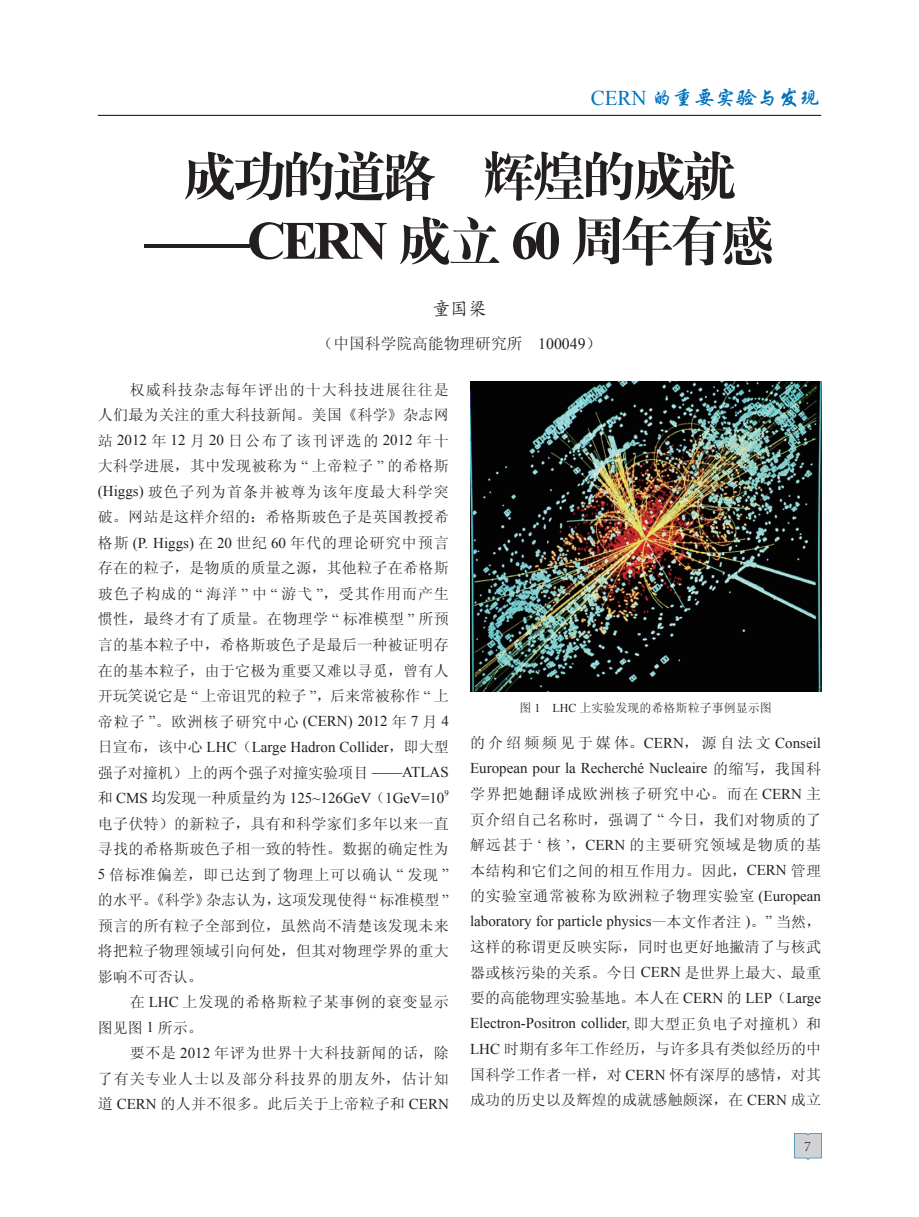
<style>
.page{position:relative;width:919px;height:1217px;background:#fff}
.page>*{position:absolute;margin:0;border:0;box-sizing:border-box;transform-origin:0 0}
.t1{font:54px/66.8px "H Ya 4 gj";letter-spacing:-.075em;color:#231f20;text-align:center}
.t2{font:21px "FZXKK GBK1 0";color:#0072bc}
.t3{font:18px "Kai Ti GB2312";color:#231f20}
.t4{font:15.75px "Sim Sun";color:#231f20}
.t5{font:15px/25.5px "Sim Sun";letter-spacing:.02em;color:#231f20;text-align:justify}
.t6{font:15px "Sim Sun";color:#231f20}
.t7{font:15px "Sim Sun";letter-spacing:.055em;color:#231f20}
.t8{font:15px "Sim Sun";letter-spacing:.05em;color:#231f20}
.t9{font:15px "Sim Sun";letter-spacing:.07em;color:#231f20}
.t10{font:15px "Sim Sun";letter-spacing:.045em;color:#231f20}
.t11{font:300 15px "Adobe Song Std";color:#231f20}
.t12{font:12px "Sim Sun";color:#231f20}
.t13{font:8.7px "Times New Roman";color:#231f20}
.s1{font-family:"Times New Roman"}
.s2{font-family:"Times New Roman";font-weight:700}
.s3{font-family:"Adobe Song Std";font-weight:300}
</style>
<div class="page">
<img style="left:794px;top:1133px;width:27px;height:26px">
<hr style="left:98px;top:115px;width:723px;height:1px;background:#231f20">
<img style="left:470px;top:382px;width:351px;height:309px">
<h2 class="t2" style="left:590px;top:87px;width:231px"><span class="s1">CERN</span> 的重要实验与发现</h2>
<p class="t1" style="left:144px;top:142px;width:631px">成功的道路 辉煌的成就<span class="s2">——CERN</span> 成立 <span class="s2">60</span> 周年有感</p>
<p class="t3" style="left:432px;top:299px;width:55px">童国梁</p>
<p class="t4" style="left:317px;top:335px;width:285px">（中国科学院高能物理研究所 <span class="s1">100049</span>）</p>
<p class="t5" style="left:98px;top:376px;width:352px;text-indent:32px">权威科技杂志每年评出的十大科技进展往往是人们最为关注的重大科技新闻。美国《科学》杂志网站 <span class="s1">2012</span> 年 <span class="s1">12</span> 月 <span class="s1">20</span> 日公布了该刊评选的 <span class="s1">2012</span> 年十大科学进展，其中发现被称为 <span class="s1">“</span> 上帝粒子 <span class="s1">”</span> 的希格斯<span class="s1">(Higgs)</span> 玻色子列为首条并被尊为该年度最大科学突破。网站是这样介绍的：希格斯玻色子是英国教授希格斯 <span class="s1">(P. Higgs)</span> 在 <span class="s1">20</span> 世纪 <span class="s1">60</span> 年代的理论研究中预言存在的粒子，是物质的质量之源，其他粒子在希格斯玻色子构成的 <span class="s1">“</span> 海洋 <span class="s1">”</span> 中 <span class="s1">“</span> 游弋 <span class="s1">”</span>，受其作用而产生惯性，最终才有了质量。在物理学 <span class="s1">“</span> 标准模型 <span class="s1">”</span> 所预言的基本粒子中，希格斯玻色子是最后一种被证明存在的基本粒子，由于它极为重要又难以寻觅，曾有人开玩笑说它是 <span class="s1">“</span> 上帝诅咒的粒子 <span class="s1">”</span>，后来常被称作 <span class="s1">“</span> 上帝粒子 <span class="s1">”</span>。欧洲核子研究中心 <span class="s1">(CERN) 2012</span> 年 <span class="s1">7</span> 月 <span class="s1">4</span>日宣布，该中心 <span class="s1">LHC</span>（<span class="s1">Large Hadron Collider</span>，即大型强子对撞机）上的两个强子对撞实验项目 <span class="s1">——ATLAS</span>和 <span class="s1">CMS</span> 均发现一种质量约为 <span class="s1">125~126GeV</span>（<span class="s1">1GeV=10</span></p>
<p class="t12" style="left:519px;top:701px;width:253px">图 <span class="s1">1 LHC</span> 上实验发现的希格斯粒子事例显示图</p>
<p class="t5" style="left:470px;top:730px;width:352px">的介绍频频见于媒体。<span class="s1">CERN</span>，源自法文<span class="s1">Conseil European pour la Recherché Nucleaire</span> 的缩写，我国科学界把她翻译成欧洲核子研究中心。而在 <span class="s1">CERN</span> 主页介绍自己名称时，强调了 <span class="s1">“</span> 今日，我们对物质的了解远甚于 <span class="s1">‘</span> 核 <span class="s1">’</span>，<span class="s1">CERN</span> 的主要研究领域是物质的基本结构和它们之间的相互作用力。因此，<span class="s1">CERN</span> 管理的实验室通常被称为欧洲粒子物理实验室 <span class="s1">(European laboratory for particle physics</span><span class="s3">—</span>本文作者注 <span class="s1">)</span>。<span class="s1">”</span> 当然，这样的称谓更反映实际，同时也更好地撇清了与核武器或核污染的关系。今日 <span class="s1">CERN</span> 是世界上最大、最重要的高能物理实验基地。本人在 <span class="s1">CERN</span> 的 <span class="s1">LEP</span>（<span class="s1">Large Electron-Positron collider,</span> 即大型正负电子对撞机）和<span class="s1">LHC</span> 时期有多年工作经历，与许多具有类似经历的中国科学工作者一样，对 <span class="s1">CERN</span> 怀有深厚的感情，对其成功的历史以及辉煌的成就感触颇深，在 <span class="s1">CERN</span> 成立</p>
<p class="t13" style="left:444px;top:786px;width:6px">9</p>
<p class="t5" style="left:98px;top:810px;width:352px">电子伏特）的新粒子，具有和科学家们多年以来一直</p>
<p class="t5" style="left:98px;top:835px;width:352px">寻找的希格斯玻色子相一致的特性。数据的确定性为</p>
<p class="t7" style="left:98px;top:866px;width:352px"><span class="s1">5</span> 倍标准偏差，即已达到了物理上可以确认 <span class="s1">“</span> 发现 <span class="s1">”</span></p>
<p class="t6" style="left:98px;top:892px;width:352px">的水平。《科学》杂志认为，这项发现使得 <span class="s1">“</span> 标准模型 <span class="s1">”</span></p>
<p class="t5" style="left:98px;top:912px;width:352px">预言的所有粒子全部到位，虽然尚不清楚该发现未来</p>
<p class="t5" style="left:98px;top:937px;width:352px">将把粒子物理领域引向何处，但其对物理学界的重大</p>
<p class="t5" style="left:98px;top:963px;width:106px">影响不可否认。</p>
<p class="t10" style="left:130px;top:994px;width:320px">在 <span class="s1">LHC</span> 上发现的希格斯粒子某事例的衰变显示</p>
<p class="t5" style="left:98px;top:1014px;width:106px">图见图 <span class="s1">1</span> 所示。</p>
<p class="t8" style="left:130px;top:1045px;width:320px">要不是 <span class="s1">2012</span> 年评为世界十大科技新闻的话，除</p>
<p class="t9" style="left:98px;top:1070px;width:352px">了有关专业人士以及部分科技界的朋友外，估计知</p>
<p class="t5" style="left:98px;top:1090px;width:352px">道 <span class="s1">CERN</span> 的人并不很多。此后关于上帝粒子和 <span class="s1">CERN</span></p>
<p class="t11" style="left:804px;top:1136px;width:8px">7</p>
</div>
